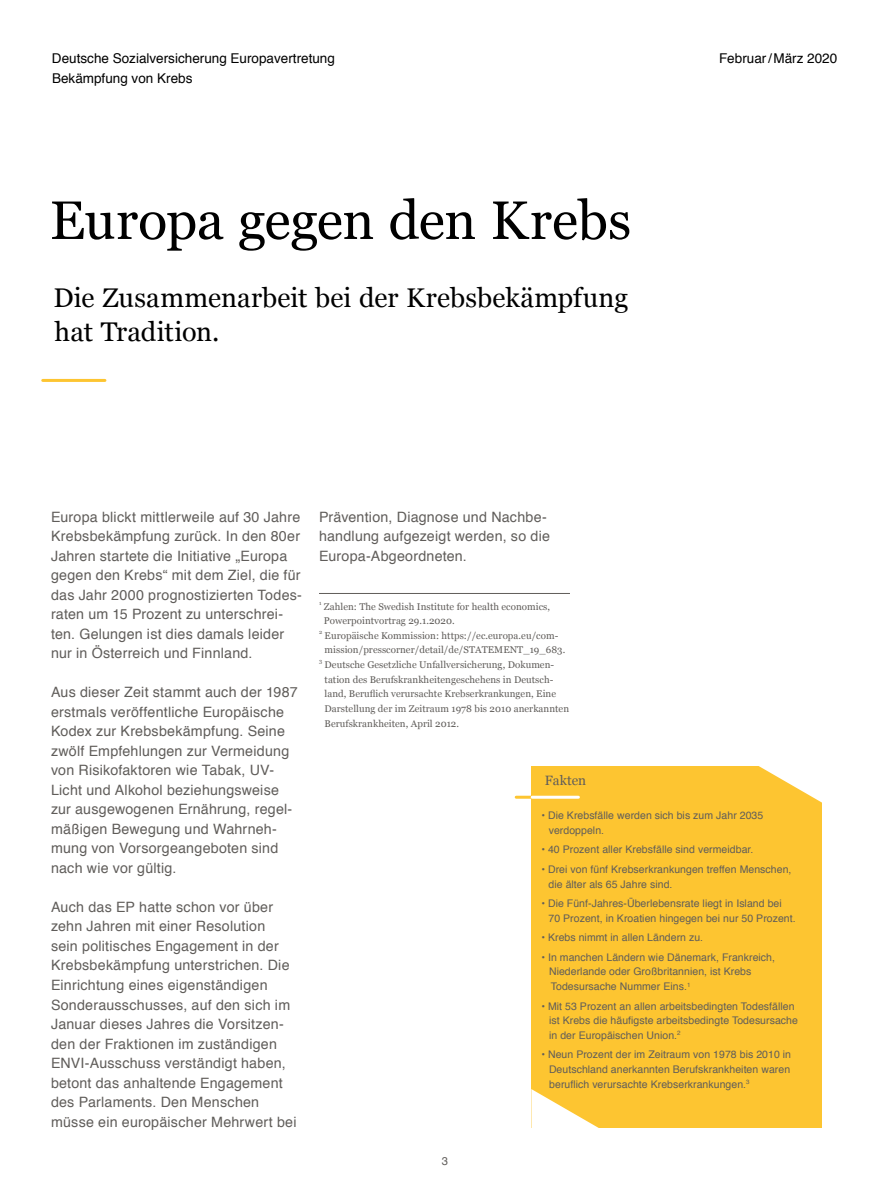
<style>
.page{position:relative;width:872px;height:1191px;background:#fff}
.page>*{position:absolute;margin:0;border:0;box-sizing:border-box;transform-origin:0 0}
.t1{font:54px "Georgia";letter-spacing:-.005em;color:#000}
.Betreff{font:27px/34.2px "Georgia";color:#000}
.RF_Fliesstext{font:14.25px/19.5px "Helvetica";letter-spacing:.015em;color:#605d5a}
.t2{font:13.5px "Helvetica";color:#000}
.Infografik_Headline{font:13.5px "Georgia";letter-spacing:.005em;color:#605d5a}
.t3{font:11.25px "Helvetica";color:#605d5a}
.Infografik_FFliesste{font:10.5px/14.7px "Helvetica";letter-spacing:.005em;color:#605d5a}
.Fußnote{font:9.75px/14.7px "Georgia";letter-spacing:.005em;color:#605d5a}
.Fußnote-2{font:5.7px "Georgia";color:#605d5a}
</style>
<div class="page">
<hr style="left:43px;top:379px;width:62px;height:3px;background:#fdc531">
<hr style="left:319px;top:593px;width:251px;height:1px;background:#605d5a">
<div style="left:531px;top:766px;width:291px;height:361px;background:#fdc531"></div>
<svg style="left:759px;top:766px;width:63px;height:37px"></svg>
<svg style="left:531px;top:1089px;width:68px;height:39px"></svg>
<hr style="left:516px;top:795px;width:62px;height:3px;background:#fdc531">
<hr style="left:532px;top:795px;width:46px;height:3px;background:#fff">
<p class="t2" style="left:52px;top:48px;width:284px">Deutsche Sozialversicherung Europavertretung</p>
<p class="t2" style="left:52px;top:68px;width:142px">Bekämpfung von Krebs</p>
<p class="t1" style="left:50px;top:181px;width:583px">Europa gegen den Krebs</p>
<p class="Betreff" style="left:53px;top:280px;width:576px">Die Zusammenarbeit bei der Krebsbekämpfung hat Tradition.</p>
<p class="t2" style="left:719px;top:48px;width:120px">Februar/März 2020</p>
<p class="RF_Fliesstext" style="left:51px;top:507px;width:252px">Europa blickt mittlerweile auf 30 Jahre Krebsbekämpfung zurück. In den 80er Jahren startete die Initiative „Europa gegen den Krebs“ mit dem Ziel, die für das Jahr 2000 prognostizierten Todes&shy;raten um 15 Prozent zu unterschrei&shy;ten. Gelungen ist dies damals leider nur in Österreich und Finnland.</p>
<p class="RF_Fliesstext" style="left:51px;top:683px;width:248px">Aus dieser Zeit stammt auch der 1987 erstmals veröffentliche Europäische Kodex zur Krebsbekämpfung. Seine zwölf Empfehlungen zur Vermeidung von Risikofaktoren wie Tabak, UV-Licht und Alkohol beziehungsweise zur ausgewogenen Ernährung, regel&shy;mäßigen Bewegung und Wahrneh&shy;mung von Vorsorgeangeboten sind nach wie vor gültig.</p>
<p class="RF_Fliesstext" style="left:51px;top:897px;width:247px">Auch das EP hatte schon vor über zehn Jahren mit einer Resolution<br>sein politisches Engagement in der Krebsbekämpfung unterstrichen. Die Einrichtung eines eigenständigen Sonderausschusses, auf den sich im Januar dieses Jahres die Vorsitzen&shy;den der Fraktionen im zuständigen ENVI-Ausschuss verständigt haben, betont das anhaltende Engagement des Parlaments. Den Menschen müsse ein europäischer Mehrwert bei</p>
<p class="RF_Fliesstext" style="left:319px;top:507px;width:232px">Prävention, Diagnose und Nachbe&shy;handlung aufgezeigt werden, so die<br>Europa-Abgeordneten.</p>
<p class="Fußnote-2" style="left:319px;top:599px;width:4px">1</p>
<p class="Fußnote" style="left:324px;top:598px;width:228px">Zahlen: The Swedish Institute for health economics,<br>Powerpointvortrag 29.1.2020.</p>
<p class="Fußnote-2" style="left:319px;top:628px;width:5px">2</p>
<p class="Fußnote" style="left:325px;top:628px;width:242px">Europäische Kommission: https://ec.europa.eu/com&shy;mission/presscorner/detail/de/STATEMENT_19_683.</p>
<p class="Fußnote-2" style="left:319px;top:657px;width:5px">3</p>
<p class="Fußnote" style="left:324px;top:657px;width:246px">Deutsche Gesetzliche Unfallversicherung, Dokumen&shy;tation des Berufskrankheitengeschehens in Deutsch&shy;land, Beruflich verursachte Krebserkrankungen, Eine Darstellung der im Zeitraum 1978 bis 2010 anerkannten Berufskrankheiten, April 2012.</p>
<p class="t3" style="left:442px;top:1151px;width:8px">3</p>
<p class="Infografik_Headline" style="left:544px;top:770px;width:43px">Fakten</p>
<p class="Infografik_FFliesste" style="left:549px;top:808px;width:216px;text-indent:-7px">• Die Krebsfälle werden sich bis zum Jahr 2035 verdoppeln.</p>
<p class="Infografik_FFliesste" style="left:541px;top:842px;width:214px">• 40 Prozent aller Krebsfälle sind vermeidbar.</p>
<p class="Infografik_FFliesste" style="left:548px;top:862px;width:244px;text-indent:-7px">• Drei von fünf Krebserkrankungen treffen Menschen, die älter als 65 Jahre sind.</p>
<p class="Infografik_FFliesste" style="left:548px;top:896px;width:249px;text-indent:-7px">• Die Fünf-Jahres-Überlebensrate liegt in Island bei<br>70 Prozent, in Kroatien hingegen bei nur 50 Prozent.</p>
<p class="Infografik_FFliesste" style="left:541px;top:930px;width:163px">• Krebs nimmt in allen Ländern zu.</p>
<p class="Infografik_FFliesste" style="left:549px;top:950px;width:227px;text-indent:-8px">• In manchen Ländern wie Dänemark, Frankreich,<br>Niederlande oder Großbritannien, ist Krebs<br>Todesursache Nummer Eins.<sup>1</sup></p>
<p class="Infografik_FFliesste" style="left:549px;top:998px;width:250px;text-indent:-8px">• Mit 53 Prozent an allen arbeitsbedingten Todesfällen ist Krebs die häufigste arbeitsbedingte Todesursache in der Europäischen Union.<sup>2</sup></p>
<p class="Infografik_FFliesste" style="left:549px;top:1047px;width:244px;text-align:justify;text-indent:-8px">• Neun Prozent der im Zeitraum von 1978 bis 2010 in Deutschland anerkannten Berufskrankheiten waren beruflich verursachte Krebserkrankungen.<sup>3</sup></p>
</div>
